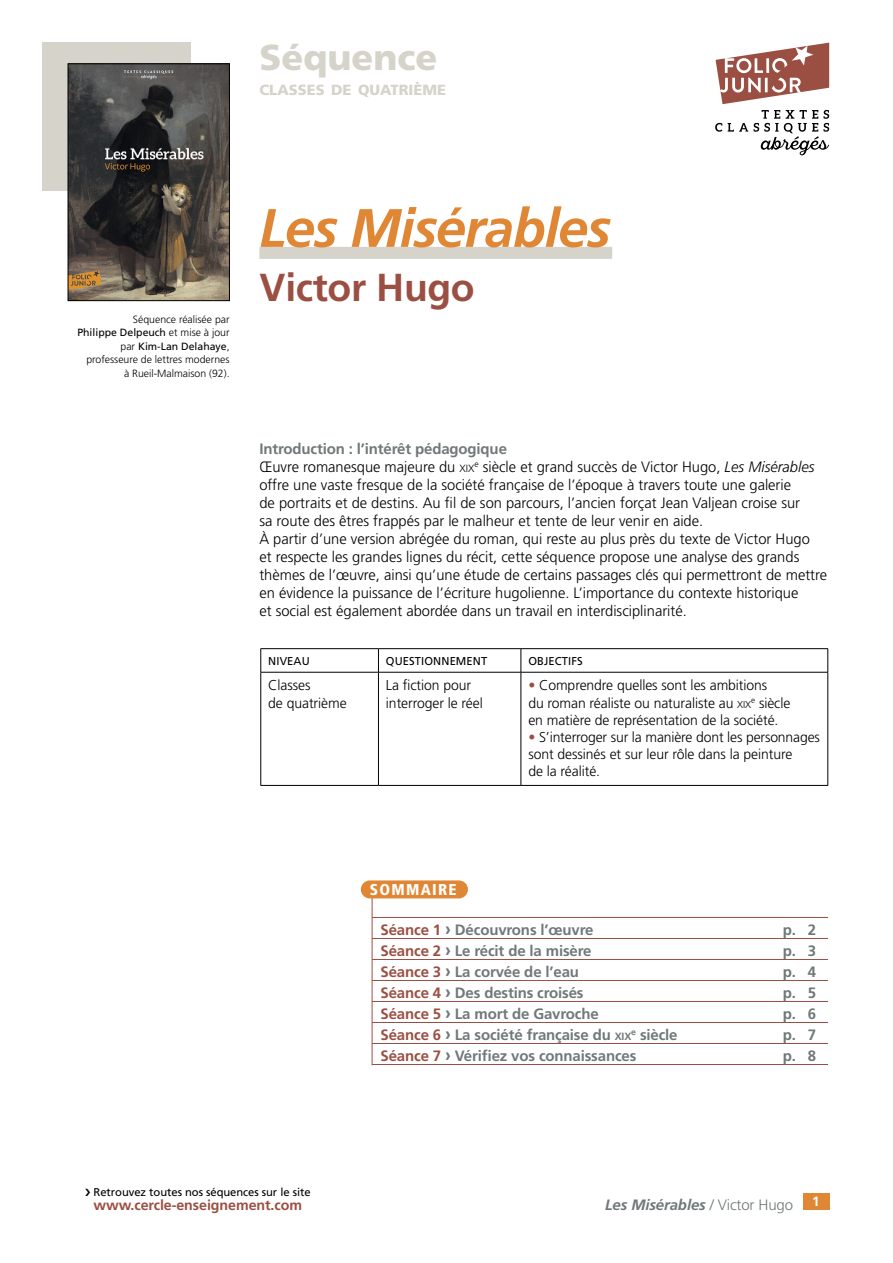
<style>
.page{position:relative;width:893px;height:1263px;background:#fff}
.page>*{position:absolute;margin:0;border:0;box-sizing:border-box;transform-origin:0 0}
.t1{font:italic 700 54px "Frutiger LT Std";letter-spacing:-.025em;color:#e08736}
.t2{font:700 39px "Frutiger LT Std";letter-spacing:-.01em;color:#9b4f43}
.t3{font:900 36px "Frutiger LT Std";color:#d5d3ca}
.t4{font:900 condensed 15.75px "Frutiger LT Std";letter-spacing:.08em;color:#fff}
.Intro_texte{font:300 15px/18px "Frutiger LT Std";color:#000}
.Sommaire_A{font:700 15px "Frutiger LT Std";letter-spacing:-.01em;color:#707879}
.Texte_Dominante-obje{font:700 15px "Frutiger LT Std";letter-spacing:-.01em;color:#707879}
.t5{font:italic 700 15px "Frutiger LT Std";letter-spacing:-.01em;color:#707879}
.t6{font:900 14.7px "Frutiger LT Std";color:#d5d3ca}
.A5_Tableau_Txt{font:300 14.25px/17.1px "Frutiger LT Std";letter-spacing:-.005em;color:#000}
.t7{font:700 14.25px "Frutiger LT Std";letter-spacing:-.005em;color:#9b4f43}
.t8{font:700 13.5px "Frutiger LT Std";color:#fff}
.A5_Tableau_Titre{font:11.4px "Frutiger LT Std";letter-spacing:.01em;color:#000}
.t9{font:11.25px "Frutiger LT Std";letter-spacing:-.005em;color:#000}
.référence{font:300 10.5px/13.5px "Frutiger LT Std";color:#000;text-align:right}
.s1{font-weight:400}
.s2{font-size:10.5px}
.s3{font-style:italic}
.s4{color:#9b4f43}
.s5{font-size:10.05px}
.s6{font-size:18px}
.s7{font-weight:300;font-style:normal}
</style>
<div class="page">
<div style="left:43px;top:43px;width:148px;height:148px;background:#d5d3ca"></div>
<div style="left:803px;top:1193px;width:26px;height:17px;background:#e08736"></div>
<hr style="left:372px;top:917px;width:456px;height:1px;background:#9b4f43">
<hr style="left:372px;top:938px;width:456px;height:1px;background:#9b4f43">
<hr style="left:372px;top:959px;width:456px;height:1px;background:#9b4f43">
<hr style="left:372px;top:980px;width:456px;height:1px;background:#9b4f43">
<hr style="left:372px;top:1001px;width:456px;height:1px;background:#9b4f43">
<hr style="left:372px;top:1022px;width:456px;height:1px;background:#9b4f43">
<hr style="left:372px;top:1043px;width:456px;height:1px;background:#9b4f43">
<hr style="left:372px;top:1064px;width:456px;height:1px;background:#9b4f43">
<hr style="left:372px;top:897px;width:1px;height:168px;background:#9b4f43">
<div style="left:361px;top:880px;width:107px;height:18px;background:#e08736;border-radius:9px"></div>
<img style="left:70px;top:66px;width:158px;height:233px">
<div style="left:68px;top:64px;width:162px;height:237px;border:1px solid #000"></div>
<div style="left:259px;top:247px;width:353px;height:12px;background:#d5d3ca"></div>
<svg style="left:715px;top:114px;width:114px;height:41px"></svg>
<svg style="left:715px;top:42px;width:115px;height:72px"></svg>
<hr style="left:261px;top:648px;width:117px;height:1px;background:#000">
<svg style="left:261px;top:649px;width:1px;height:23px"></svg>
<hr style="left:378px;top:648px;width:143px;height:1px;background:#000">
<svg style="left:378px;top:649px;width:1px;height:23px"></svg>
<hr style="left:521px;top:648px;width:307px;height:1px;background:#000">
<svg style="left:521px;top:649px;width:1px;height:23px"></svg>
<svg style="left:827px;top:649px;width:1px;height:23px"></svg>
<hr style="left:261px;top:672px;width:117px;height:1px;background:#000">
<hr style="left:261px;top:672px;width:1px;height:113px;background:#000">
<hr style="left:378px;top:672px;width:143px;height:1px;background:#000">
<hr style="left:378px;top:672px;width:1px;height:113px;background:#000">
<hr style="left:521px;top:672px;width:307px;height:1px;background:#000">
<hr style="left:521px;top:672px;width:1px;height:113px;background:#000">
<hr style="left:827px;top:672px;width:1px;height:113px;background:#000">
<hr style="left:261px;top:785px;width:117px;height:1px;background:#000">
<hr style="left:378px;top:785px;width:143px;height:1px;background:#000">
<hr style="left:521px;top:785px;width:307px;height:1px;background:#000">
<p class="t3" style="left:259px;top:35px;width:180px">Séquence</p>
<p class="t6" style="left:259px;top:81px;width:188px">CLASSES DE QUATRIÈME</p>
<p class="référence" style="left:77px;top:312px;width:154px">Séquence réalisée par<br><span class="s1">Philippe Delpeuch</span> et mise à jour par <span class="s1">Kim-Lan Delahaye</span>, professeure de lettres modernes<br>à Rueil-Malmaison (92).</p>
<p class="t1" style="left:259px;top:196px;width:353px">Les Misérables</p>
<p class="t2" style="left:259px;top:264px;width:217px">Victor Hugo</p>
<p class="Texte_Dominante-obje" style="left:259px;top:439px;width:249px">Introduction : l’intérêt pédagogique</p>
<p class="Intro_texte" style="left:259px;top:458px;width:557px">Œuvre romanesque majeure du <span class="s2">XIX</span><sup>e</sup> siècle et grand succès de Victor Hugo, <span class="s3">Les Misérables </span>offre une vaste fresque de la société française de l’époque à travers toute une galerie<br>de portraits et de destins. Au fil de son parcours, l’ancien forçat Jean Valjean croise sur sa route des êtres frappés par le malheur et tente de leur venir en aide.</p>
<p class="Intro_texte" style="left:259px;top:530px;width:569px">À partir d’une version abrégée du roman, qui reste au plus près du texte de Victor Hugo<br>et respecte les grandes lignes du récit, cette séquence propose une analyse des grands thèmes de l’œuvre, ainsi qu’une étude de certains passages clés qui permettront de mettre en évidence la puissance de l’écriture hugolienne. L’importance du contexte historique<br>et social est également abordée dans un travail en interdisciplinarité.</p>
<p class="A5_Tableau_Titre" style="left:268px;top:654px;width:43px">NIVEAU</p>
<p class="A5_Tableau_Titre" style="left:386px;top:654px;width:103px">QUESTIONNEMENT</p>
<p class="A5_Tableau_Titre" style="left:528px;top:654px;width:56px">OBJECTIFS</p>
<p class="A5_Tableau_Txt" style="left:268px;top:677px;width:80px">Classes<br>de quatrième</p>
<p class="A5_Tableau_Txt" style="left:386px;top:677px;width:98px">La fiction pour interroger le réel</p>
<p class="A5_Tableau_Txt" style="left:528px;top:677px;width:264px"><span class="s4">•</span> Comprendre quelles sont les ambitions<br>du roman réaliste ou naturaliste au <span class="s5">XIX</span><sup>e</sup> siècle en matière de représentation de la société.</p>
<p class="A5_Tableau_Txt" style="left:528px;top:728px;width:293px"><span class="s4">•</span> S’interroger sur la manière dont les personnages sont dessinés et sur leur rôle dans la peinture<br>de la réalité.</p>
<p class="t4" style="left:370px;top:879px;width:88px">SOMMAIRE</p>
<p class="Sommaire_A" style="left:381px;top:920px;width:214px"><span class="s4">Séance 1</span> <span class="s6">›</span> Découvrons l’œuvre</p>
<p class="Sommaire_A" style="left:783px;top:920px;width:35px">p. 2</p>
<p class="Sommaire_A" style="left:381px;top:941px;width:212px"><span class="s4">Séance 2</span> <span class="s6">›</span> Le récit de la misère</p>
<p class="Sommaire_A" style="left:783px;top:941px;width:35px">p. 3</p>
<p class="Sommaire_A" style="left:381px;top:962px;width:200px"><span class="s4">Séance 3</span> <span class="s6">›</span> La corvée de l’eau</p>
<p class="Sommaire_A" style="left:783px;top:962px;width:35px">p. 4</p>
<p class="Sommaire_A" style="left:381px;top:983px;width:205px"><span class="s4">Séance 4</span> <span class="s6">›</span> Des destins croisés</p>
<p class="Sommaire_A" style="left:783px;top:983px;width:35px">p. 5</p>
<p class="Sommaire_A" style="left:381px;top:1004px;width:220px"><span class="s4">Séance 5</span> <span class="s6">›</span> La mort de Gavroche</p>
<p class="Sommaire_A" style="left:783px;top:1004px;width:35px">p. 6</p>
<p class="Sommaire_A" style="left:381px;top:1025px;width:298px"><span class="s4">Séance 6</span> <span class="s6">›</span> La société française du <span class="s2">xix</span><sup>e</sup> siècle</p>
<p class="Sommaire_A" style="left:783px;top:1025px;width:35px">p. 7</p>
<p class="Sommaire_A" style="left:381px;top:1046px;width:257px"><span class="s4">Séance 7</span> <span class="s6">›</span> Vérifiez vos connaissances</p>
<p class="Sommaire_A" style="left:783px;top:1046px;width:35px">p. 8</p>
<p class="t9" style="left:94px;top:1186px;width:219px">Retrouvez toutes nos séquences sur le site</p>
<p class="t7" style="left:94px;top:1197px;width:210px">www.cercle-enseignement.com</p>
<p class="t8" style="left:812px;top:1194px;width:9px">1</p>
<p class="t5" style="left:605px;top:1196px;width:189px">Les Misérables <span class="s7">/ Victor Hugo</span></p>
</div>
